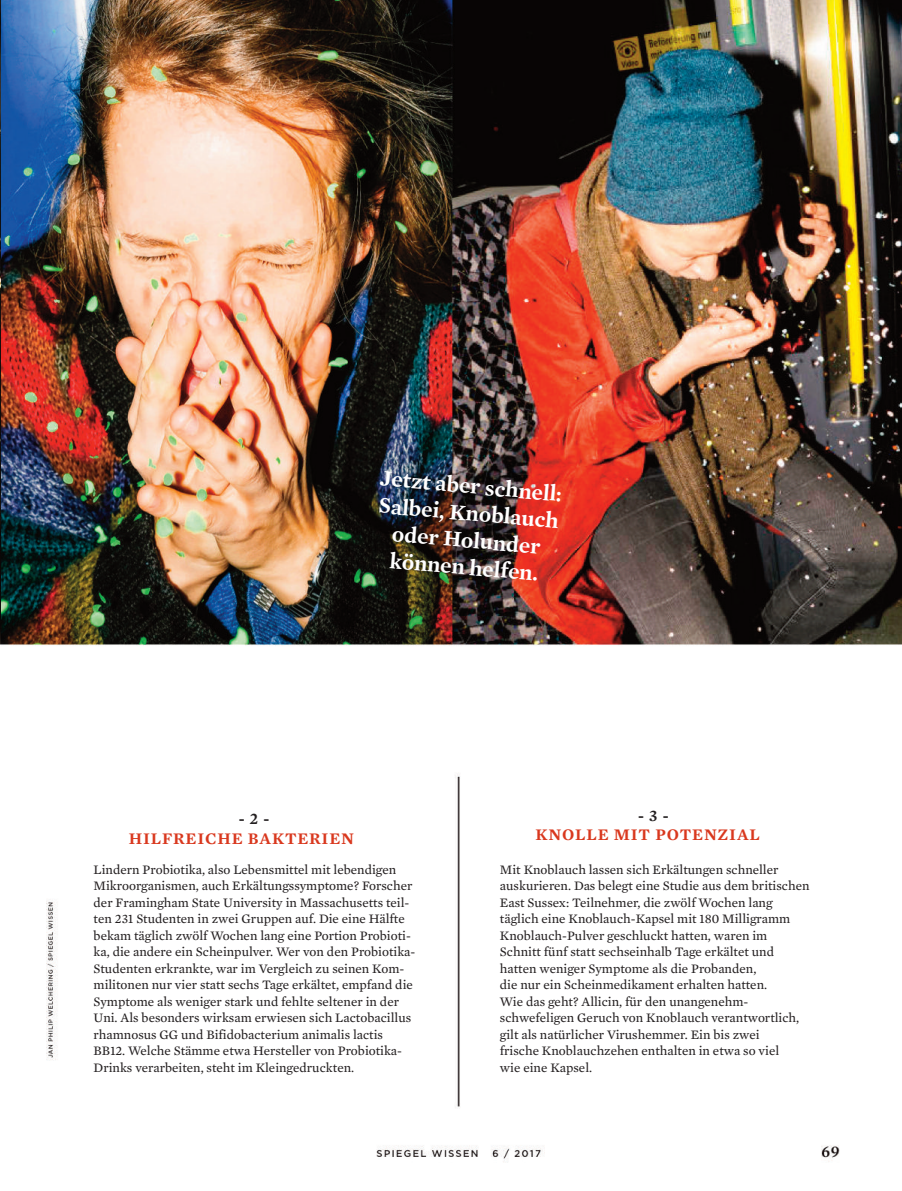
<style>
.page{position:relative;width:902px;height:1191px;background:#fff}
.page>*{position:absolute;margin:0;border:0;box-sizing:border-box;transform-origin:0 0}
.t1{font:600 22.5px/27px "Mercury Text G2";color:#fff;text-align:center}
.t2{font:600 16.5px "Mercury Text G1";letter-spacing:.05em;color:#d9381e}
.t3{font:600 16.5px "Mercury Text G1";color:#231f20}
.t4{font:13.2px/16.5px "Mercury Text G2";color:#231f20}
</style>
<div class="page">
<img style="left:0;top:0;width:901px;height:1163px">
<h1 class="t1" style="left:381px;top:463px;width:184px;rotate:5deg">Jetzt aber schnell:<br>Salbei, Knoblauch oder Holunder können helfen.</h1>
<p class="t3" style="left:239px;top:806px;width:32px">-2-</p>
<p class="t2" style="left:129px;top:826px;width:227px">HILFREICHE BAKTERIEN</p>
<p class="t4" style="left:94px;top:860px;width:323px">Lindern Probiotika, also Lebensmittel mit lebendigen Mikroorganismen, auch Erkältungssymptome? Forscher der Framingham State University in Massachusetts teil&shy;ten 231 Studenten in zwei Gruppen auf. Die eine Hälfte bekam täglich zwölf Wochen lang eine Portion Probioti&shy;ka, die andere ein Scheinpulver. Wer von den Probiotika-Studenten erkrankte, war im Vergleich zu seinen Kom&shy;militonen nur vier statt sechs Tage erkältet, empfand die Symptome als weniger stark und fehlte seltener in der Uni. Als besonders wirksam erwiesen sich Lactobacillus rhamnosus GG und Bifidobacterium animalis lactis BB12. Welche Stämme etwa Hersteller von Probiotika-Drinks verarbeiten, steht im Kleingedruckten.</p>
<p class="t3" style="left:638px;top:803px;width:32px">-3-</p>
<p class="t2" style="left:535px;top:822px;width:226px">KNOLLE MIT POTENZIAL</p>
<p class="t4" style="left:500px;top:860px;width:311px">Mit Knoblauch lassen sich Erkältungen schneller auskurieren. Das belegt eine Studie aus dem britischen East Sussex: Teilnehmer, die zwölf Wochen lang täglich eine Knoblauch-Kapsel mit 180 Milligramm Knoblauch-Pulver geschluckt hatten, waren im Schnitt fünf statt sechseinhalb Tage erkältet und hatten weniger Symptome als die Probanden,<br>die nur ein Scheinmedikament erhalten hatten.<br>Wie das geht? Allicin, für den unangenehm&shy;schwefeligen Geruch von Knoblauch verantwortlich, gilt als natürlicher Virushemmer. Ein bis zwei<br>frische Knoblauchzehen enthalten in etwa so viel<br>wie eine Kapsel.</p>
</div>
